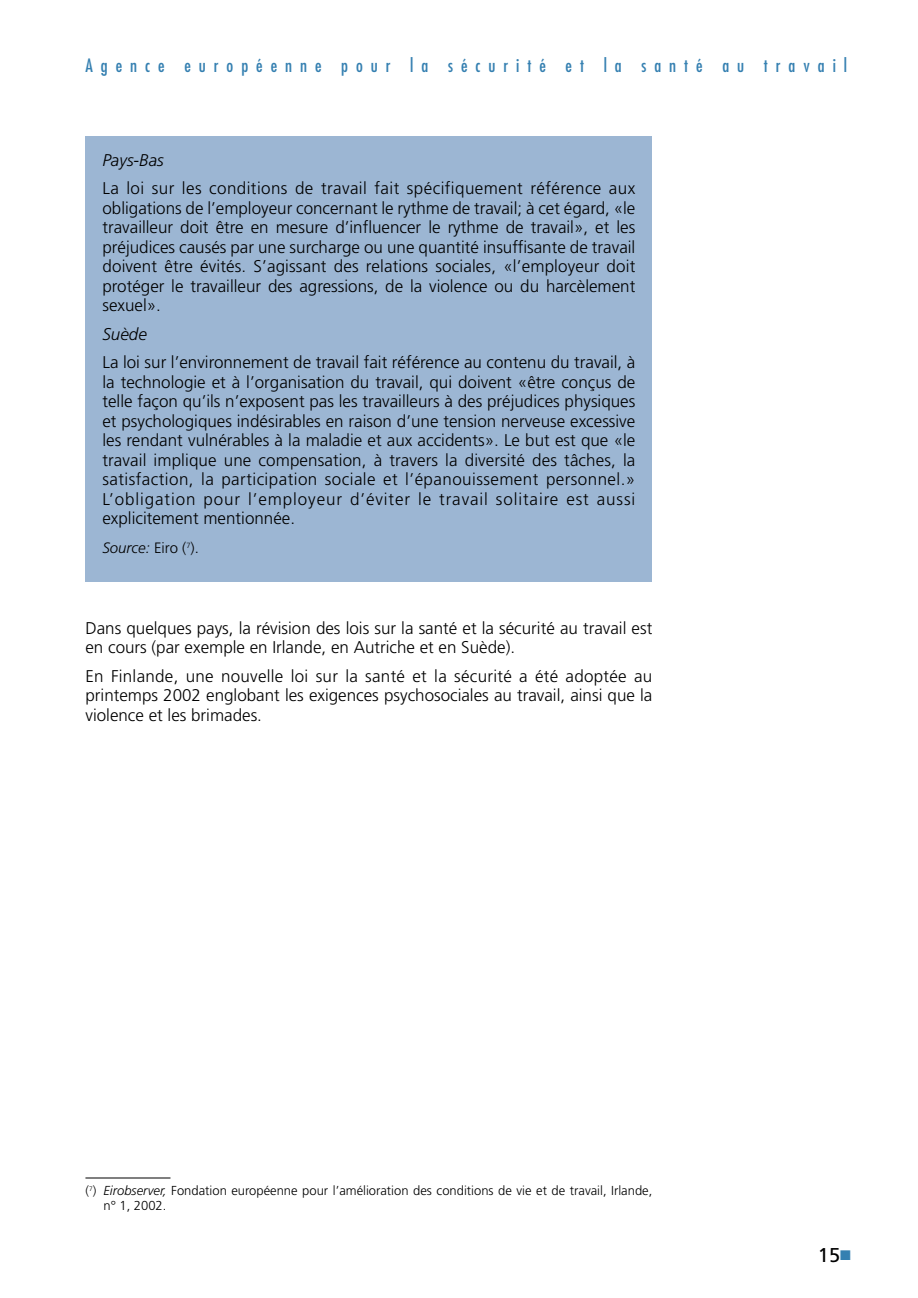
<style>
.page{position:relative;width:918px;height:1298px;background:#fff}
.page>*{position:absolute;margin:0;border:0;box-sizing:border-box;transform-origin:0 0}
.t1{font:20px "Frutiger";color:#000}
.t2{font:condensed 18px "Futura";letter-spacing:.445em;color:#3580b1}
.t3{font:300 17px/19.6px "Frutiger";color:#000;text-align:justify}
.t4{font:italic 300 17px "Frutiger";color:#000}
.t5{font:italic 300 15px "Frutiger";color:#000}
.t6{font:300 13px/15px "Frutiger";color:#000}
.s1{font-style:normal}
.s2{font-style:italic}
</style>
<div class="page">
<hr style="left:85px;top:1178px;width:85px;height:1px;background:#000">
<div style="left:85px;top:136px;width:567px;height:445px;background:#9cb6d3"></div>
<p class="t2" style="left:85px;top:57px;width:763px">Agence européenne pour la sécurité et la santé au travail</p>
<p class="t4" style="left:102px;top:153px;width:63px">Pays-Bas</p>
<p class="t3" style="left:102px;top:180px;width:534px">La loi sur les conditions de travail fait spécifiquement référence aux obligations de l’employeur concernant le rythme de travail; à cet égard, «le travailleur doit être en mesure d’influencer le rythme de travail», et les préjudices causés par une surcharge ou une quantité insuffisante de travail doivent être évités. S’agissant des relations sociales, «l’employeur doit protéger le travailleur des agressions, de la violence ou du harcèlement sexuel».</p>
<p class="t4" style="left:102px;top:327px;width:46px">Suède</p>
<p class="t3" style="left:102px;top:354px;width:534px">La loi sur l’environnement de travail fait référence au contenu du travail, à la technologie et à l’organisation du travail, qui doivent «être conçus de telle façon qu’ils n’exposent pas les travailleurs à des préjudices physiques et psychologiques indésirables en raison d’une tension nerveuse excessive les rendant vulnérables à la maladie et aux accidents». Le but est que «le travail implique une compensation, à travers la diversité des tâches, la satisfaction, la participation sociale et l’épanouissement personnel.» L’obligation pour l’employeur d’éviter le travail solitaire est aussi explicitement mentionnée.</p>
<p class="t5" style="left:102px;top:542px;width:98px">Source: <span class="s1">Eiro (</span><sup>7</sup><span class="s1">).</span></p>
<p class="t3" style="left:85px;top:619px;width:568px">Dans quelques pays, la révision des lois sur la santé et la sécurité au travail est en cours (par exemple en Irlande, en Autriche et en Suède).</p>
<p class="t3" style="left:85px;top:667px;width:568px">En Finlande, une nouvelle loi sur la santé et la sécurité a été adoptée au printemps 2002 englobant les exigences psychosociales au travail, ainsi que la violence et les brimades.</p>
<p class="t6" style="left:103px;top:1184px;width:550px;text-indent:-18px">(<sup>7</sup>) <span class="s2">Eirobserver,</span> Fondation européenne pour l’amélioration des conditions de vie et de travail, Irlande, n° 1, 2002.</p>
<p class="t1" style="left:818px;top:1247px;width:24px">15</p>
</div>
